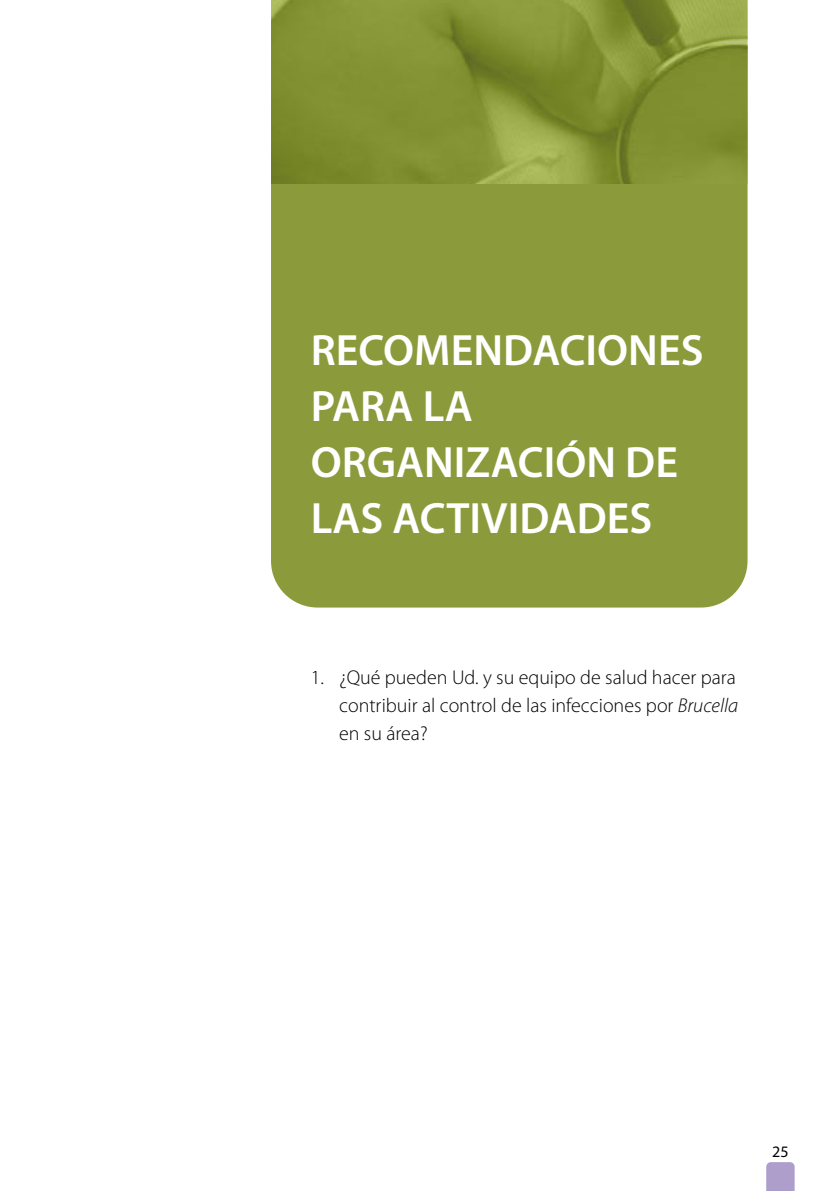
<style>
.page{position:relative;width:823px;height:1191px;background:#fff}
.page>*{position:absolute;margin:0;border:0;box-sizing:border-box;transform-origin:0 0}
.t1{font:600 44px/56px "Myriad Pro";color:#fff}
.t2{font:300 20px/28px "Myriad Pro";color:#000}
.t3{font:16px "Myriad Pro";color:#000}
.s1{font-style:italic}
</style>
<div class="page">
<svg style="left:766px;top:1162px;width:28px;height:29px"></svg>
<div style="left:271px;top:183px;width:476px;height:424px;background:#8b9b3c"></div>
<img style="left:271px;top:0;width:476px;height:183px">
<h1 class="t1" style="left:310px;top:323px;width:394px">RECOMENDACIONES<br>PARA LA<br>ORGANIZACIÓN DE<br>LAS ACTIVIDADES</h1>
<p class="t2" style="left:339px;top:664px;width:400px;text-indent:-28px">1. ¿Qué pueden Ud. y su equipo de salud hacer para contribuir al control de las infecciones por <span class="s1">Brucella </span>en su área?</p>
<p class="t3" style="left:771px;top:1143px;width:18px">25</p>
</div>
